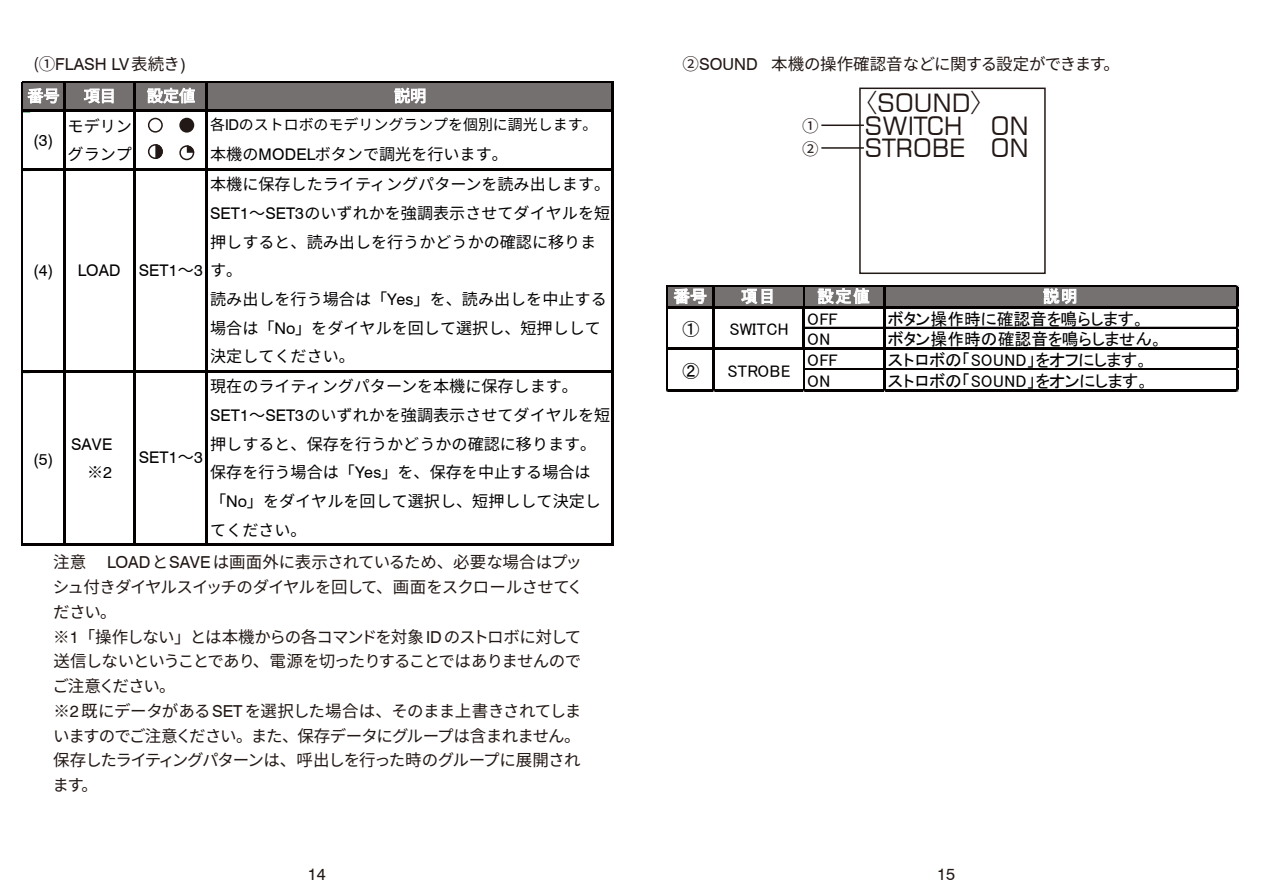
<style>
.page{position:relative;width:1263px;height:893px;background:#fff}
.page>*{position:absolute;margin:0;border:0;box-sizing:border-box;transform-origin:0 0}
.t1{font:25.05px/22.6px "Square 721 BT";color:#221815}
.t2{font:16.8px "MS P Gothic";color:#040000}
.t3{font:16.8px "MS P Gothic";letter-spacing:.065em;color:#fff}
.t4{font:16.5px/24.8px "Noto Sans CJ Kjp";letter-spacing:-.05em;color:#221815}
.t5{font:16.5px "Noto Sans CJ Kjp";letter-spacing:-.025em;color:#221815}
.t6{font:16.5px "Swiss 721 BT";color:#221815}
.t7{font:16.05px/29px "Noto Sans CJ Kjp";color:#040000}
.t8{font:16.05px "Swiss 721 BT";color:#040000}
.t9{font:16.05px "Noto Sans CJ Kjp";color:#fff}
.t10{font:14.85px "Noto Sans CJ Kjp";color:#040000}
.s1{font-family:"Koz Go Pro"}
.s2{font-family:"Noto Sans CJ Kjp"}
.s3{font-family:"Swiss 721 BT"}
</style>
<div class="page">
<div style="left:668px;top:287px;width:570px;height:21px;background:#757171"></div>
<svg style="left:741px;top:289px;width:31px;height:15px"></svg>
<svg style="left:818px;top:288px;width:51px;height:16px"></svg>
<svg style="left:1043px;top:288px;width:33px;height:16px"></svg>
<svg style="left:673px;top:288px;width:34px;height:16px"></svg>
<hr style="left:667px;top:286px;width:571px;height:1px;background:#040000">
<svg style="left:803px;top:287px;width:2px;height:19px"></svg>
<hr style="left:667px;top:306px;width:571px;height:2px;background:#040000">
<hr style="left:805px;top:327px;width:78px;height:1px;background:#040000">
<hr style="left:886px;top:327px;width:350px;height:1px;background:#040000">
<hr style="left:802px;top:308px;width:3px;height:42px;background:#040000">
<hr style="left:668px;top:347px;width:570px;height:3px;background:#040000">
<hr style="left:805px;top:368px;width:78px;height:1px;background:#040000">
<hr style="left:805px;top:369px;width:78px;height:1px;background:#040000">
<hr style="left:886px;top:368px;width:350px;height:1px;background:#040000">
<hr style="left:886px;top:369px;width:350px;height:1px;background:#040000">
<hr style="left:667px;top:287px;width:1px;height:104px;background:#040000">
<hr style="left:713px;top:287px;width:2px;height:104px;background:#040000">
<hr style="left:803px;top:350px;width:1px;height:39px;background:#040000">
<hr style="left:804px;top:350px;width:1px;height:39px;background:#040000">
<hr style="left:883px;top:287px;width:3px;height:104px;background:#040000">
<hr style="left:667px;top:389px;width:571px;height:2px;background:#040000">
<hr style="left:1236px;top:287px;width:2px;height:104px;background:#040000">
<div style="left:859px;top:88px;width:187px;height:186px;border:2px solid #221815"></div>
<hr style="left:821px;top:147px;width:43px;height:2px;background:#221815">
<hr style="left:821px;top:125px;width:43px;height:1px;background:#221815">
<div style="left:23px;top:82px;width:591px;height:30px;background:#757070"></div>
<svg style="left:27px;top:88px;width:32px;height:15px"></svg>
<svg style="left:84px;top:89px;width:30px;height:15px"></svg>
<svg style="left:147px;top:88px;width:48px;height:16px"></svg>
<svg style="left:394px;top:88px;width:31px;height:16px"></svg>
<hr style="left:22px;top:82px;width:1px;height:464px;background:#040000">
<hr style="left:63px;top:82px;width:2px;height:464px;background:#040000">
<hr style="left:133px;top:82px;width:2px;height:464px;background:#040000">
<hr style="left:206px;top:82px;width:2px;height:464px;background:#040000">
<hr style="left:611px;top:82px;width:3px;height:464px;background:#040000">
<hr style="left:22px;top:81px;width:592px;height:1px;background:#040000">
<hr style="left:22px;top:110px;width:592px;height:2px;background:#040000">
<hr style="left:23px;top:168px;width:591px;height:3px;background:#040000">
<hr style="left:23px;top:370px;width:591px;height:3px;background:#040000">
<hr style="left:23px;top:544px;width:591px;height:2px;background:#040000">
<div style="left:179px;top:118px;width:15px;height:15px;background:#221815;border-radius:50%"></div>
<svg style="left:148px;top:118px;width:15px;height:15px"></svg>
<svg style="left:148px;top:144px;width:15px;height:15px"></svg>
<svg style="left:179px;top:145px;width:15px;height:15px"></svg>
<p class="t6" style="left:34px;top:54px;width:154px"><span class="s1">(</span><span class="s2">①</span>FLASH LV<span class="s2">表続き</span>)</p>
<p class="t9" style="left:27px;top:87px;width:34px">番号</p>
<p class="t9" style="left:84px;top:87px;width:34px">項目</p>
<p class="t9" style="left:147px;top:87px;width:50px">設定値</p>
<p class="t9" style="left:394px;top:87px;width:34px">説明</p>
<p class="t10" style="left:210px;top:117px;width:389px">各<span class="s3">ID</span>のストロボのモデリングランプを個別に調光します。</p>
<p class="t7" style="left:210px;top:140px;width:401px">本機の<span class="s3">MODEL</span>ボタンで調光を行います。<br>本機に保存したライティングパターンを読み出します。<br><span class="s3">SET1</span>～<span class="s3">SET3</span>のいずれかを強調表示させてダイヤルを短押しすると、読み出しを行うかどうかの確認に移ります。<br>読み出しを行う場合は「<span class="s3">Yes</span>」を、読み出しを中止する場合は「<span class="s3">No</span>」をダイヤルを回して選択し、短押しして決定してください。<br>現在のライティングパターンを本機に保存します。<br><span class="s3">SET1</span>～<span class="s3">SET3</span>のいずれかを強調表示させてダイヤルを短押しすると、保存を行うかどうかの確認に移ります。保存を行う場合は「<span class="s3">Yes</span>」を、保存を中止する場合は「<span class="s3">No</span>」をダイヤルを回して選択し、短押しして決定してください。</p>
<p class="t7" style="left:68px;top:112px;width:66px">モデリングランプ</p>
<p class="t8" style="left:33px;top:131px;width:22px">(3)</p>
<p class="t8" style="left:33px;top:261px;width:89px">(4) LOAD</p>
<p class="t8" style="left:139px;top:261px;width:66px">SET1<span class="s2">～</span>3</p>
<p class="t8" style="left:71px;top:434px;width:43px">SAVE</p>
<p class="t7" style="left:87px;top:458px;width:26px">※<span class="s3">2</span></p>
<p class="t8" style="left:139px;top:448px;width:66px">SET1<span class="s2">～</span>3</p>
<p class="t8" style="left:33px;top:449px;width:22px">(5)</p>
<p class="t4" style="left:53px;top:550px;width:35px">注意</p>
<p class="t4" style="left:53px;top:550px;width:532px;text-indent:55px"><span class="s3">LOAD</span>と<span class="s3">SAVE</span>は画面外に表示されているため、必要な場合はプッシュ付きダイヤルスイッチのダイヤルを回して、画面をスクロールさせてください。<br>※<span class="s3">1</span>「操作しない」とは本機からの各コマンドを対象 <span class="s3">ID</span>のストロボに対して送信しないということであり、電源を切ったりすることではありませんのでご注意ください。<br>※<span class="s3">2</span> 既にデータがある<span class="s3">SET</span>を選択した場合は、そのまま上書きされてしまいますのでご注意ください。また、保存データにグループは含まれません。保存したライティングパターンは、呼出しを行った時のグループに展開されます。</p>
<p class="t5" style="left:682px;top:54px;width:439px">②<span class="s3">SOUND</span> 本機の操作確認音などに関する設定ができます。</p>
<p class="t4" style="left:802px;top:115px;width:18px;line-height:23px">①<br>②</p>
<h1 class="t1" style="left:865px;top:91px;width:166px;text-indent:-12px"><span class="s1">〈</span>SOUND<span class="s1">〉<br></span>SWITCH ON<br>STROBE ON</h1>
<p class="t3" style="left:673px;top:288px;width:35px">番号</p>
<p class="t3" style="left:741px;top:288px;width:36px">項目</p>
<p class="t3" style="left:817px;top:288px;width:54px">設定値</p>
<p class="t3" style="left:1043px;top:288px;width:36px">説明</p>
<p class="t2" style="left:807px;top:311px;width:32px">OFF</p>
<p class="t2" style="left:888px;top:311px;width:258px">ボタン操作時に確認音を鳴らします。</p>
<p class="t2" style="left:807px;top:331px;width:25px">ON</p>
<p class="t2" style="left:888px;top:331px;width:276px">ボタン操作時の確認音を鳴らしません。</p>
<p class="t2" style="left:807px;top:352px;width:32px">OFF</p>
<p class="t2" style="left:888px;top:352px;width:262px">ストロボの「SOUND」をオフにします。</p>
<p class="t2" style="left:807px;top:372px;width:25px">ON</p>
<p class="t2" style="left:888px;top:372px;width:263px">ストロボの「SOUND」をオンにします。</p>
<p class="t2" style="left:682px;top:321px;width:18px">①</p>
<p class="t2" style="left:729px;top:321px;width:60px">SWITCH</p>
<p class="t2" style="left:682px;top:362px;width:18px">②</p>
<p class="t2" style="left:727px;top:362px;width:65px">STROBE</p>
<p class="t6" style="left:308px;top:864px;width:20px">14</p>
<p class="t6" style="left:937px;top:864px;width:20px">15</p>
</div>
